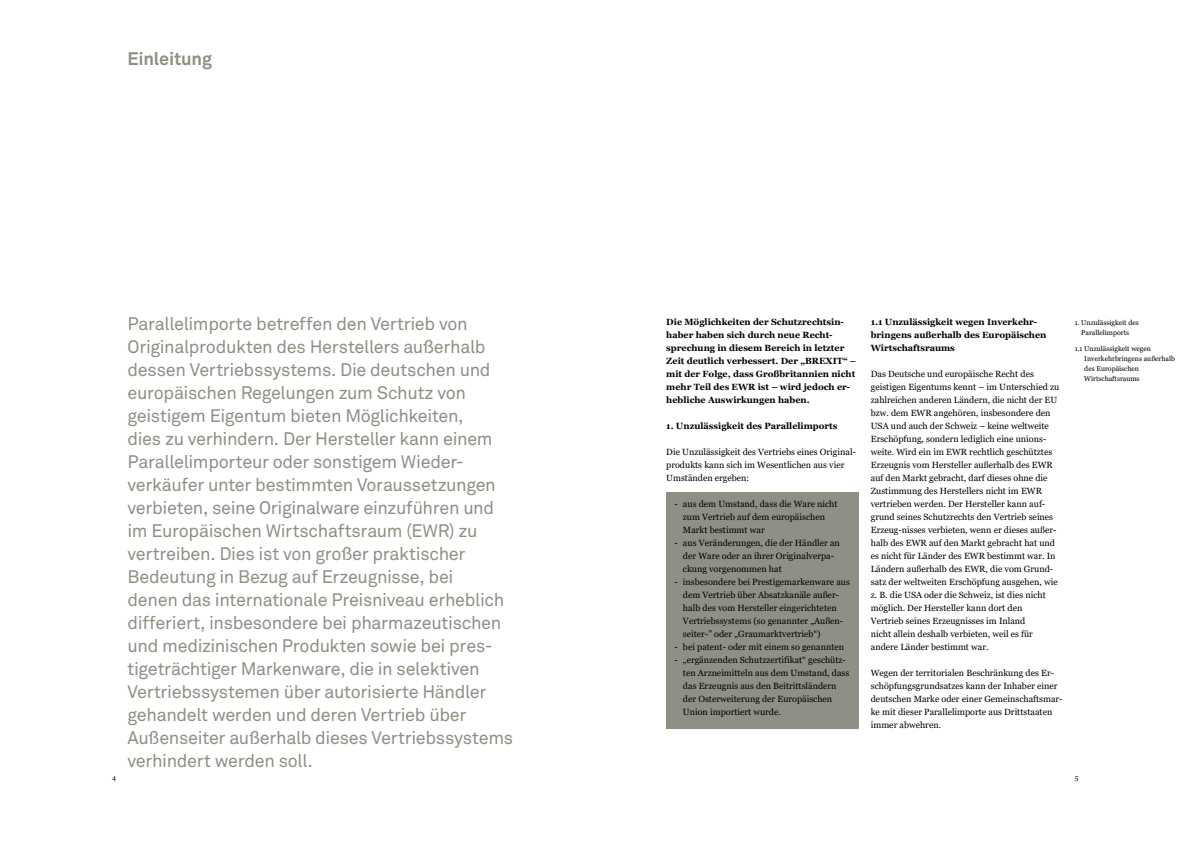
<style>
.page{position:relative;width:1191px;height:842px;background:#fff}
.page>*{position:absolute;margin:0;border:0;box-sizing:border-box;transform-origin:0 0}
.t1{font:18px/23px "Akkurat Std";letter-spacing:-.02em;color:#8f8f85}
.t2{font:700 18px "Akkurat Std";letter-spacing:-.01em;color:#8f8f85}
.t3{font:9px/13px "Georgia";color:#000}
.t4{font:700 9px/13px "Georgia";color:#000}
.t5{font:7px/10px "Georgia";color:#000;text-align:center}
</style>
<div class="page">
<div style="left:666px;top:492px;width:192px;height:237px;background:#8f8f85"></div>
<h1 class="t2" style="left:128px;top:48px;width:86px">Einleitung</h1>
<p class="t1" style="left:128px;top:312px;width:387px">Parallelimporte betreffen den Vertrieb von Originalprodukten des Herstellers außerhalb dessen Vertriebssystems. Die deutschen und europäischen Regelungen zum Schutz von geistigem Eigentum bieten Möglichkeiten,<br>dies zu verhindern. Der Hersteller kann einem Parallelimporteur oder sonstigem Wieder&shy;verkäufer unter bestimmten Voraussetzungen verbieten, seine Originalware einzuführen und im Europäischen Wirtschaftsraum (EWR) zu vertreiben. Dies ist von großer praktischer Bedeutung in Bezug auf Erzeugnisse, bei<br>denen das internationale Preisniveau erheblich differiert, insbesondere bei pharmazeutischen und medizinischen Produkten sowie bei pres&shy;tigeträchtiger Markenware, die in selektiven Vertriebssystemen über autorisierte Händler gehandelt werden und deren Vertrieb über Außenseiter außerhalb dieses Vertriebssystems verhindert werden soll.</p>
<p class="t5" style="left:1074px;top:318px;width:66px">1. Unzulässigkeit des<br>Parallelimports</p>
<p class="t4" style="left:870px;top:316px;width:177px">1.1 Unzulässigkeit wegen Inverkehr&shy;bringens außerhalb des Europäischen<br>Wirtschaftsraums</p>
<p class="t3" style="left:870px;top:368px;width:190px">Das Deutsche und europäische Recht des geistigen Eigentums kennt – im Unterschied zu zahlreichen anderen Ländern, die nicht der EU bzw. dem EWR angehören, insbesondere den USA und auch der Schweiz – keine weltweite Erschöpfung, sondern lediglich eine unions&shy;weite. Wird ein im EWR rechtlich geschütztes Erzeugnis vom Hersteller außerhalb des EWR auf den Markt gebracht, darf dieses ohne die Zustimmung des Herstellers nicht im EWR vertrieben werden. Der Hersteller kann auf&shy;grund seines Schutzrechts den Vertrieb seines Erzeug-nisses verbieten, wenn er dieses außer&shy;halb des EWR auf den Markt gebracht hat und es nicht für Länder des EWR bestimmt war. In Ländern außerhalb des EWR, die vom Grund&shy;satz der weltweiten Erschöpfung ausgehen, wie z. B. die USA oder die Schweiz, ist dies nicht möglich. Der Hersteller kann dort den<br>Vertrieb seines Erzeugnisses im Inland<br>nicht allein deshalb verbieten, weil es für andere Länder bestimmt war.</p>
<p class="t3" style="left:870px;top:667px;width:193px">Wegen der territorialen Beschränkung des Er&shy;schöpfungsgrundsatzes kann der Inhaber einer deutschen Marke oder einer Gemeinschaftsmar&shy;ke mit dieser Parallelimporte aus Drittstaaten immer abwehren.</p>
<p class="t4" style="left:666px;top:316px;width:191px">Die Möglichkeiten der Schutzrechtsin&shy;haber haben sich durch neue Recht&shy;sprechung in diesem Bereich in letzter Zeit deutlich verbessert. Der „BREXIT“ – mit der Folge, dass Großbritannien nicht mehr Teil des EWR ist – wird jedoch er&shy;hebliche Auswirkungen haben.</p>
<p class="t4" style="left:666px;top:420px;width:173px">1. Unzulässigkeit des Parallelimports</p>
<p class="t3" style="left:666px;top:446px;width:191px">Die Unzulässigkeit des Vertriebs eines Original&shy;produkts kann sich im Wesentlichen aus vier<br>Umständen ergeben:</p>
<p class="t5" style="left:1084px;top:344px;width:92px;text-align:left;text-indent:-10px">1.1 Unzulässigkeit wegen<br>Inverkehrbringens außerhalb des Europäischen<br>Wirtschaftsraums</p>
<p class="t3" style="left:683px;top:498px;width:156px;text-indent:-9px">- aus dem Umstand, dass die Ware nicht zum Vertrieb auf dem europäischen<br>Markt bestimmt war</p>
<p class="t3" style="left:683px;top:537px;width:158px;text-indent:-9px">- aus Veränderungen, die der Händler an der Ware oder an ihrer Originalverpa&shy;ckung vorgenommen hat</p>
<p class="t3" style="left:683px;top:576px;width:168px;text-indent:-9px">- insbesondere bei Prestigemarkenware aus dem Vertrieb über Absatzkanäle außer&shy;halb des vom Hersteller eingerichteten Vertriebssystems (so genannter „Außen&shy;seiter-” oder „Graumarktvertrieb“)</p>
<p class="t3" style="left:674px;top:641px;width:171px">- bei patent- oder mit einem so genannten</p>
<p class="t3" style="left:683px;top:654px;width:168px;text-indent:-9px">- „ergänzenden Schutzzertifikat“ geschütz&shy;ten Arzneimitteln aus dem Umstand, dass das Erzeugnis aus den Beitrittsländern der Osterweiterung der Europäischen Union importiert wurde.</p>
<p class="t5" style="left:112px;top:773px;width:5px">4</p>
<p class="t5" style="left:1074px;top:773px;width:5px">5</p>
</div>
